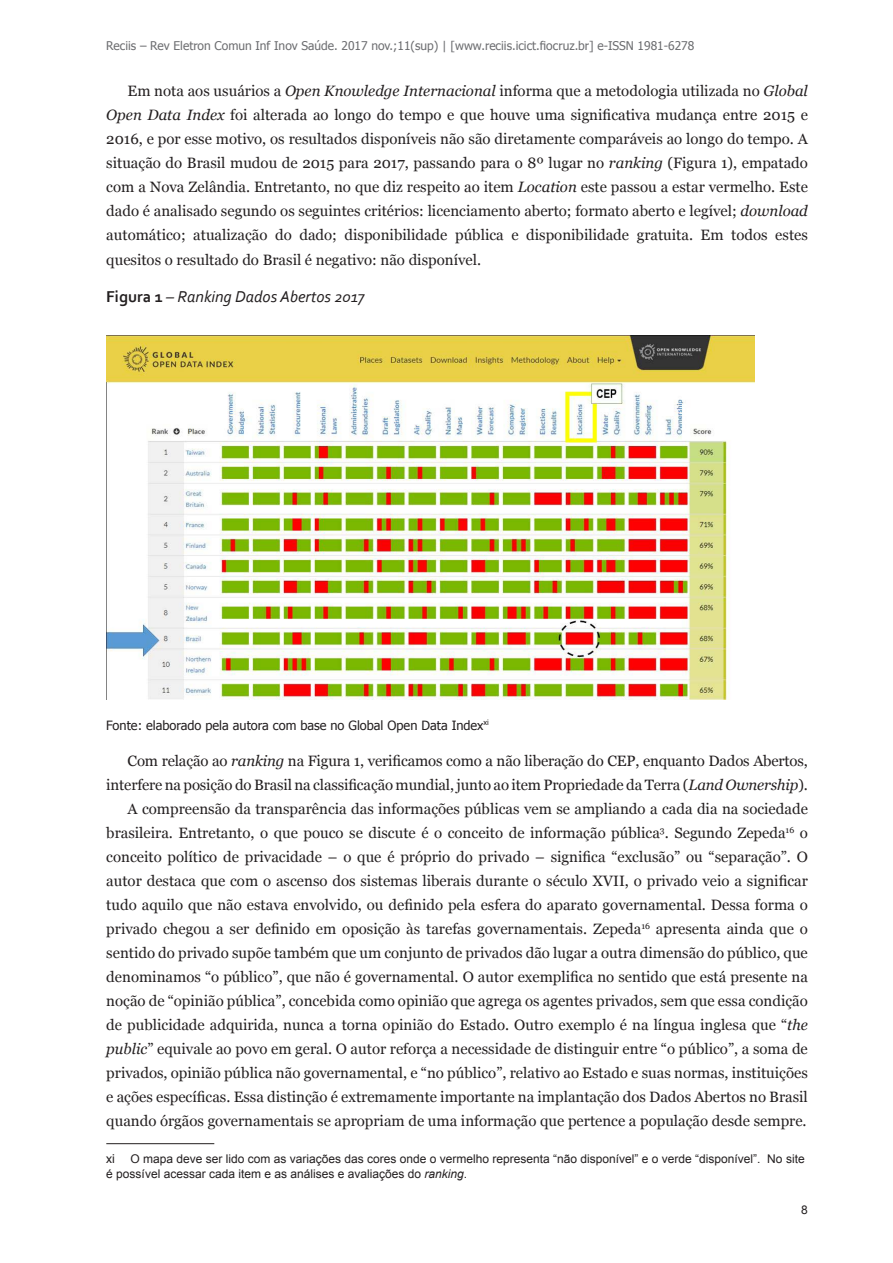
<style>
.page{position:relative;width:893px;height:1263px;background:#fff}
.page>*{position:absolute;margin:0;border:0;box-sizing:border-box;transform-origin:0 0}
.t1{font:italic 16.5px "Corbel";color:#231f20}
.t2{font:15px/24px "Georgia";color:#231f20;text-align:justify}
.t3{font:12.75px "Tahoma";color:#231f20}
.t4{font:12px/15px "Arial";color:#231f20}
.t5{font:12px "Tahoma";color:#6c6d70}
.t6{font:12px "Tahoma";color:#231f20}
.s1{font-style:italic}
.s2{font-weight:700;font-style:normal}
</style>
<div class="page">
<img style="left:106px;top:335px;width:648px;height:365px">
<hr style="left:106px;top:1143px;width:108px;height:1px;background:#231f20">
<p class="t5" style="left:106px;top:38px;width:590px">Reciis – Rev Eletron Comun Inf Inov Saúde. 2017 nov.;11(sup) | [www.reciis.icict.fiocruz.br] e-ISSN 1981-6278</p>
<p class="t2" style="left:106px;top:79px;width:703px;text-indent:21px">Em nota aos usuários a <span class="s1">Open Knowledge Internacional</span> informa que a metodologia utilizada no <span class="s1">Global Open Data Index</span> foi alterada ao longo do tempo e que houve uma significativa mudança entre 2015 e 2016, e por esse motivo, os resultados disponíveis não são diretamente comparáveis ao longo do tempo. A situação do Brasil mudou de 2015 para 2017, passando para o 8º lugar no <span class="s1">ranking</span> (Figura 1), empatado com a Nova Zelândia. Entretanto, no que diz respeito ao item <span class="s1">Location</span> este passou a estar vermelho. Este dado é analisado segundo os seguintes critérios: licenciamento aberto; formato aberto e legível; <span class="s1">download </span>automático; atualização do dado; disponibilidade pública e disponibilidade gratuita. Em todos estes quesitos o resultado do Brasil é negativo: não disponível.</p>
<p class="t1" style="left:106px;top:286px;width:260px"><span class="s2">Figura 1</span> – Ranking Dados Abertos 2017</p>
<p class="t3" style="left:106px;top:717px;width:384px">Fonte: elaborado pela autora com base no Global Open Data Index<sup>xi</sup></p>
<p class="t2" style="left:106px;top:749px;width:703px;text-align:right">Com relação ao <span class="s1">ranking</span> na Figura 1, verificamos como a não liberação do CEP, enquanto Dados Abertos, interfere na posição do Brasil na classificação mundial, junto ao item Propriedade da Terra (<span class="s1">Land Ownership</span>).<br>A compreensão da transparência das informações públicas vem se ampliando a cada dia na sociedade brasileira. Entretanto, o que pouco se discute é o conceito de informação pública<sup>3</sup>. Segundo Zepeda<sup>16</sup> o conceito político de privacidade – o que é próprio do privado – significa “exclusão” ou “separação”. O autor destaca que com o ascenso dos sistemas liberais durante o século XVII, o privado veio a significar tudo aquilo que não estava envolvido, ou definido pela esfera do aparato governamental. Dessa forma o privado chegou a ser definido em oposição às tarefas governamentais. Zepeda<sup>16</sup> apresenta ainda que o sentido do privado supõe também que um conjunto de privados dão lugar a outra dimensão do público, que denominamos “o público”, que não é governamental. O autor exemplifica no sentido que está presente na noção de “opinião pública”, concebida como opinião que agrega os agentes privados, sem que essa condição de publicidade adquirida, nunca a torna opinião do Estado. Outro exemplo é na língua inglesa que “<span class="s1">the public</span>” equivale ao povo em geral. O autor reforça a necessidade de distinguir entre “o público”, a soma de privados, opinião pública não governamental, e “no público”, relativo ao Estado e suas normas, instituições e ações específicas. Essa distinção é extremamente importante na implantação dos Dados Abertos no Brasil quando órgãos governamentais se apropriam de uma informação que pertence a população desde sempre.</p>
<p class="t6" style="left:106px;top:1151px;width:10px">xi</p>
<p class="t4" style="left:106px;top:1151px;width:700px;text-indent:24px">O mapa deve ser lido com as variações das cores onde o vermelho representa “não disponível” e o verde “disponível”. No site é possível acessar cada item e as análises e avaliações do <span class="s1">ranking</span>.</p>
<p class="t4" style="left:801px;top:1202px;width:8px">8</p>
</div>
